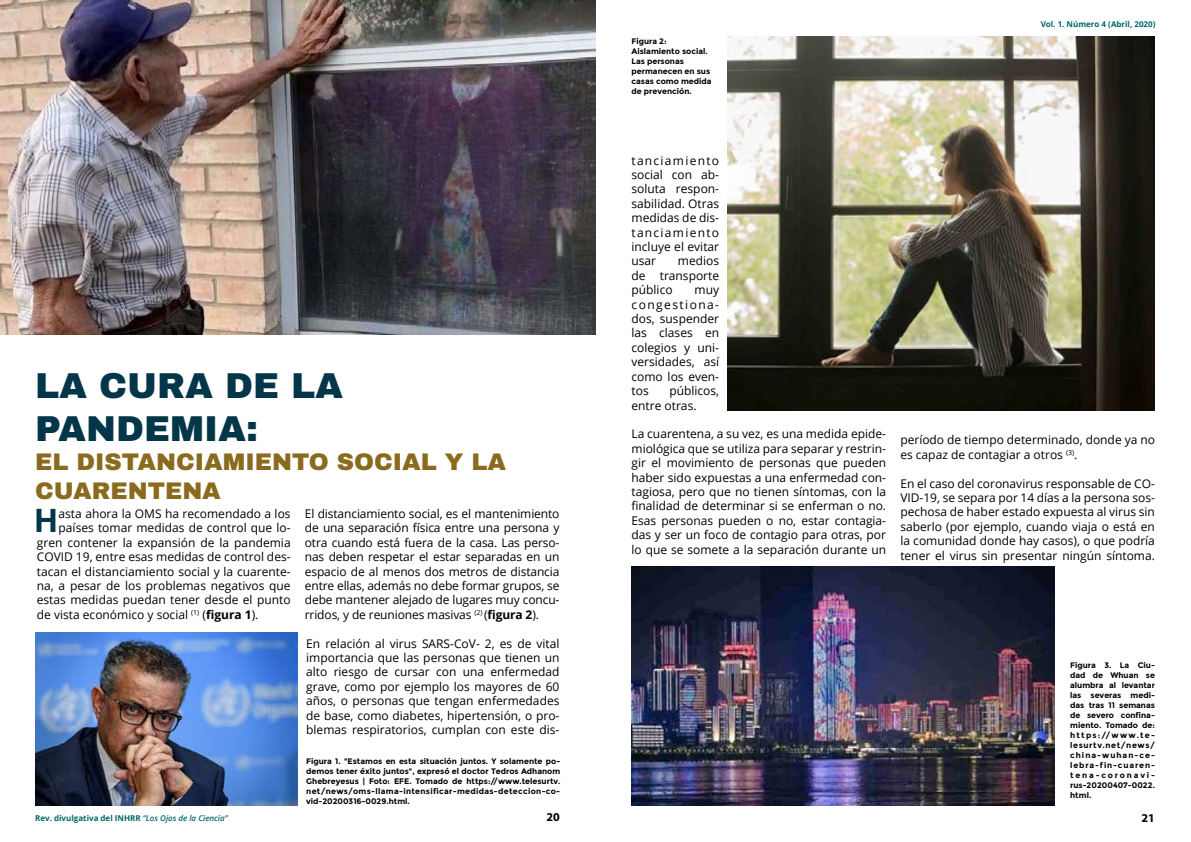
<style>
.page{position:relative;width:1191px;height:842px;background:#fff}
.page>*{position:absolute;margin:0;border:0;box-sizing:border-box;transform-origin:0 0}
.t1{font:900 36px/43.2px "Archivo";color:#033649}
.t2{font:700 32.2px "Open Sans";color:#033649}
.t3{font:900 24px/28.8px "Archivo";color:#8a6a1d}
.t4{font:12px/14.4px "Open Sans";color:#000;text-align:justify}
.t5{font:700 12px "Myriad Pro";color:#000}
.t6{font:700 8px/10px "Montserrat";color:#000;text-align:justify}
.t7{font:700 8px "Open Sans";color:#066}
.s1{font-weight:700}
.s2{font-weight:600;font-style:italic}
</style>
<div class="page">
<img style="left:727px;top:36px;width:428px;height:375px">
<img style="left:631px;top:567px;width:423px;height:239px">
<img style="left:0;top:0;width:595px;height:335px">
<img style="left:35px;top:632px;width:263px;height:174px">
<h1 class="t1" style="left:35px;top:364px;width:310px">LA CURA DE LA<br>PANDEMIA:</h1>
<h3 class="t3" style="left:35px;top:447px;width:472px">EL DISTANCIAMIENTO SOCIAL Y LA<br>CUARENTENA</h3>
<h2 class="t2" style="left:34px;top:508px;width:26px">H</h2>
<p class="t4" style="left:59px;top:508px;width:233px">asta ahora la OMS ha recomendado a los</p>
<p class="t4" style="left:305px;top:506px;width:256px">El distanciamiento social, es el mantenimiento de una separación física entre una persona y otra cuando está fuera de la casa. Las perso&shy;nas deben respetar el estar separadas en un espacio de al menos dos metros de distancia entre ellas, además no debe formar grupos, se debe mantener alejado de lugares muy concu&shy;rridos, y de reuniones masivas <sup>(2)</sup> (<span class="s1">figura 2</span>).</p>
<p class="t4" style="left:306px;top:636px;width:255px">En relación al virus SARS-CoV- 2, es de vital importancia que las personas que tienen un alto riesgo de cursar con una enfermedad grave, como por ejemplo los mayores de 60 años, o personas que tengan enfermedades de base, como diabetes, hipertensión, o pro&shy;blemas respiratorios, cumplan con este dis-</p>
<p class="t4" style="left:59px;top:522px;width:233px">países tomar medidas de control que lo-</p>
<p class="t4" style="left:37px;top:536px;width:255px">gren contener la expansión de la pandemia</p>
<p class="t4" style="left:37px;top:551px;width:255px">COVID 19, entre esas medidas de control des-</p>
<p class="t4" style="left:37px;top:565px;width:255px">tacan el distanciamiento social y la cuarente-</p>
<p class="t4" style="left:37px;top:580px;width:255px">na, a pesar de los problemas negativos que</p>
<p class="t4" style="left:37px;top:594px;width:255px">estas medidas puedan tener desde el punto</p>
<p class="t4" style="left:37px;top:608px;width:223px">de vista económico y social <sup>(1)</sup> (<span class="s1">figura 1</span>).</p>
<p class="t6" style="left:306px;top:756px;width:255px">Figura 1. "Estamos en esta situación juntos. Y solamente po&shy;demos tener éxito juntos", expresó el doctor Tedros Adhanom Ghebreyesus | Foto: EFE. Tomado de https://www.telesurtv. net/news/oms-llama-intensificar-medidas-deteccion-co&shy;vid-20200316-0029.html.</p>
<p class="t6" style="left:631px;top:36px;width:82px;text-align:left">Figura 2:<br>Aislamiento social.<br>Las personas permanecen en sus casas como medida de prevención.</p>
<p class="t7" style="left:1040px;top:21px;width:116px">Vol. 1. Número 4 (Abril, 2020)</p>
<p class="t4" style="left:631px;top:154px;width:89px">tanciamiento social con ab&shy;soluta respon&shy;sabilidad. Otras medidas de dis&shy;tanciamiento incluye el evitar usar</p>
<p class="t4" style="left:631px;top:255px;width:89px;text-indent:46px">medios de transporte público</p>
<p class="t4" style="left:631px;top:284px;width:89px;text-indent:63px">muy congestiona&shy;dos, suspender las clases en colegios y uni&shy;versidades, así como los even&shy;tos</p>
<p class="t4" style="left:631px;top:385px;width:89px;text-indent:38px">públicos, entre otras.</p>
<p class="t4" style="left:631px;top:428px;width:256px">La cuarentena, a su vez, es una medida epide&shy;miológica que se utiliza para separar y restrin&shy;gir el movimiento de personas que pueden haber sido expuestas a una enfermedad con&shy;tagiosa, pero que no tienen síntomas, con la finalidad de determinar si se enferman o no.<br>Esas personas pueden o no, estar contagia&shy;das y ser un foco de contagio para otras, por lo que se somete a la separación durante un</p>
<p class="t4" style="left:900px;top:434px;width:256px">período de tiempo determinado, donde ya no es capaz de contagiar a otros <sup>(3)</sup>.</p>
<p class="t4" style="left:900px;top:476px;width:256px">En el caso del coronavirus responsable de CO-VID-19, se separa por 14 días a la persona sos&shy;pechosa de haber estado expuesta al virus sin saberlo (por ejemplo, cuando viaja o está en la comunidad donde hay casos), o que podría tener el virus sin presentar ningún síntoma.</p>
<p class="t6" style="left:1070px;top:661px;width:86px">Figura 3. La Ciu&shy;dad de Whuan se alumbra al levantar las severas medi&shy;das tras 11 semanas de severo confina&shy;miento. Tomado de: https://www.te&shy;lesurtv.net/news/ china-wuhan-ce&shy;lebra-fin-cuaren&shy;tena-coronavi&shy;rus-20200407-0022. html.</p>
<p class="t7" style="left:35px;top:814px;width:194px">Rev. divulgativa del INHRR <span class="s2">“Los Ojos de la Ciencia”</span></p>
<p class="t5" style="left:546px;top:810px;width:15px">20</p>
<p class="t5" style="left:1141px;top:811px;width:15px">21</p>
</div>
